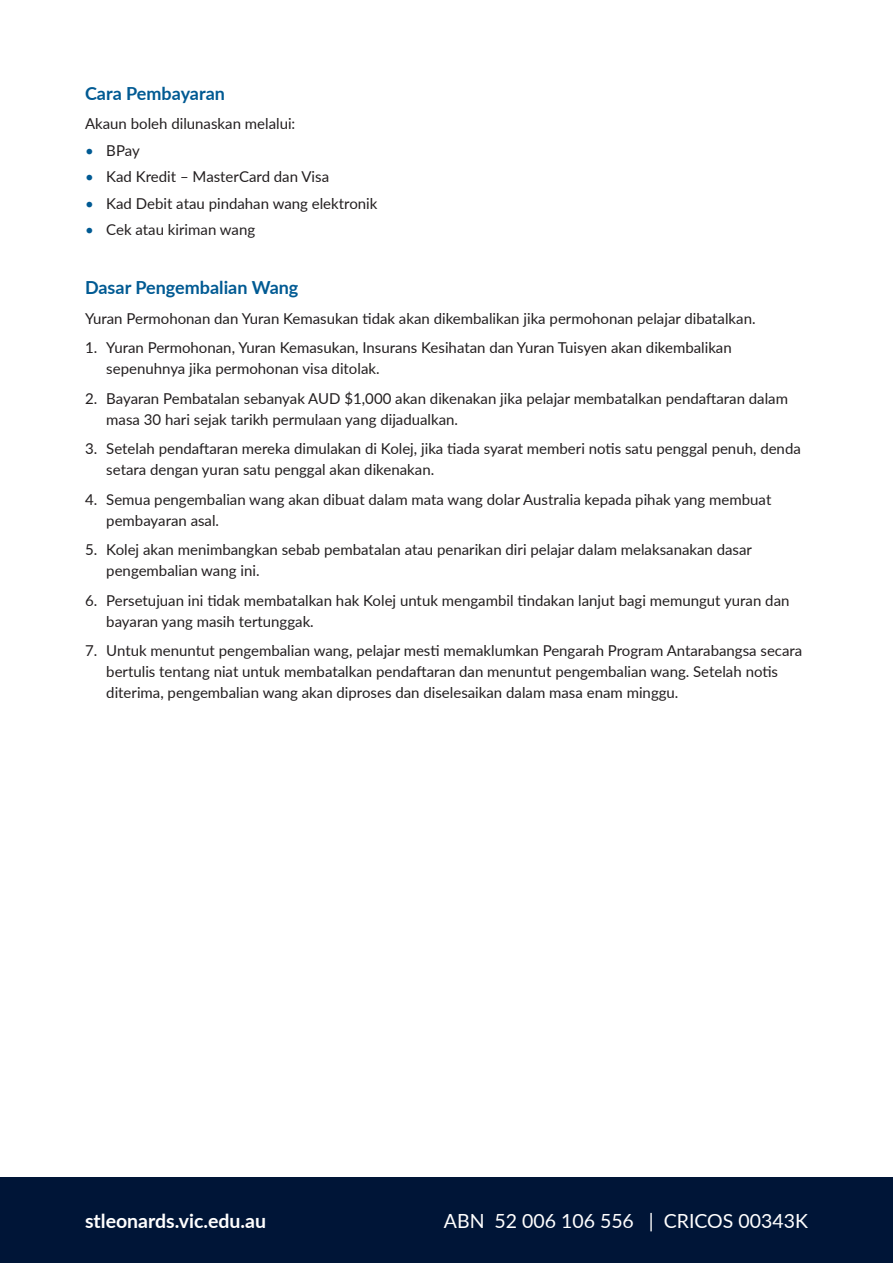
<style>
.page{position:relative;width:893px;height:1263px;background:#fff}
.page>*{position:absolute;margin:0;border:0;box-sizing:border-box;transform-origin:0 0}
.t1{font:19.5px "Lato";color:#fff}
.t2{font:700 19.5px "Lato";color:#fff}
.Body_Copy{font:700 18px "Lato";color:#005a93}
.Bullet_List{font:15px/21px "Lato";color:#231f20}
.Body_Copy-2{font:15px "Lato";color:#231f20}
.s1{color:#005a93}
</style>
<div class="page">
<div style="left:0;top:1178px;width:893px;height:85px;background:#001537"></div>
<p class="Body_Copy" style="left:85px;top:80px;width:141px">Cara Pembayaran</p>
<p class="Body_Copy-2" style="left:85px;top:113px;width:212px">Akaun boleh dilunaskan melalui:</p>
<p class="Bullet_List" style="left:85px;top:139px;width:56px"><span class="s1">•</span> BPay</p>
<p class="Bullet_List" style="left:85px;top:165px;width:246px"><span class="s1">•</span> Kad Kredit – MasterCard dan Visa</p>
<p class="Bullet_List" style="left:85px;top:192px;width:294px"><span class="s1">•</span> Kad Debit atau pindahan wang elektronik</p>
<p class="Bullet_List" style="left:85px;top:218px;width:172px"><span class="s1">•</span> Cek atau kiriman wang</p>
<p class="Body_Copy" style="left:85px;top:274px;width:215px">Dasar Pengembalian Wang</p>
<p class="Body_Copy-2" style="left:85px;top:307px;width:672px">Yuran Permohonan dan Yuran Kemasukan tidak akan dikembalikan jika permohonan pelajar dibatalkan.</p>
<p class="Bullet_List" style="left:106px;top:336px;width:627px;text-indent:-21px">1. Yuran Permohonan, Yuran Kemasukan, Insurans Kesihatan dan Yuran Tuisyen akan dikembalikan sepenuhnya jika permohonan visa ditolak.</p>
<p class="Bullet_List" style="left:106px;top:387px;width:683px;text-indent:-21px">2. Bayaran Pembatalan sebanyak AUD $1,000 akan dikenakan jika pelajar membatalkan pendaftaran dalam masa 30 hari sejak tarikh permulaan yang dijadualkan.</p>
<p class="Bullet_List" style="left:106px;top:437px;width:696px;text-indent:-21px">3. Setelah pendaftaran mereka dimulakan di Kolej, jika tiada syarat memberi notis satu penggal penuh, denda setara dengan yuran satu penggal akan dikenakan.</p>
<p class="Bullet_List" style="left:106px;top:488px;width:666px;text-indent:-21px">4. Semua pengembalian wang akan dibuat dalam mata wang dolar Australia kepada pihak yang membuat pembayaran asal.</p>
<p class="Bullet_List" style="left:106px;top:538px;width:647px;text-indent:-21px">5. Kolej akan menimbangkan sebab pembatalan atau penarikan diri pelajar dalam melaksanakan dasar pengembalian wang ini.</p>
<p class="Bullet_List" style="left:106px;top:589px;width:685px;text-indent:-21px">6. Persetujuan ini tidak membatalkan hak Kolej untuk mengambil tindakan lanjut bagi memungut yuran dan bayaran yang masih tertunggak.</p>
<p class="Bullet_List" style="left:106px;top:640px;width:697px;text-indent:-21px">7. Untuk menuntut pengembalian wang, pelajar mesti memaklumkan Pengarah Program Antarabangsa secara bertulis tentang niat untuk membatalkan pendaftaran dan menuntut pengembalian wang. Setelah notis diterima, pengembalian wang akan diproses dan diselesaikan dalam masa enam minggu.</p>
<h3 class="t2" style="left:85px;top:1207px;width:183px">stleonards.vic.edu.au</h3>
<h3 class="t1" style="left:444px;top:1207px;width:365px">ABN 52 006 106 556 | CRICOS 00343K</h3>
</div>
